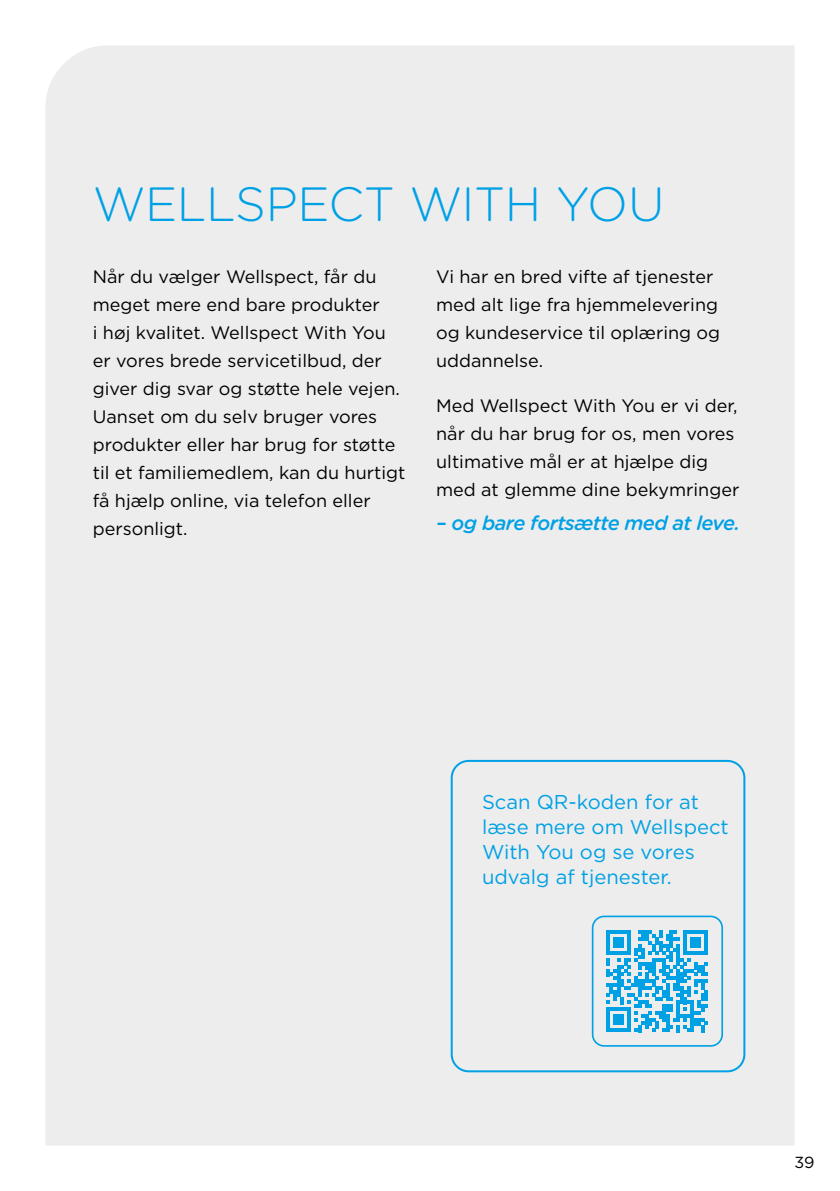
<style>
.page{position:relative;width:840px;height:1191px;background:#fff}
.page>*{position:absolute;margin:0;border:0;box-sizing:border-box;transform-origin:0 0}
.Heading_1_Bowel{font:300 48px "Gotham Rounded";letter-spacing:-.01em;color:#00a1e4}
.Ingress{font:20px/25px "Gotham";color:#00a1e4}
.Ingress-2{font:italic 500 20px "Gotham Rounded";letter-spacing:-.03em;color:#00a1e4}
.Ingress-3{font:18px/28px "Gotham";color:#000}
.t1{font:16px "Gotham";color:#000}
</style>
<div class="page">
<div style="left:45px;top:45px;width:749px;height:1100px;background:#ededee"></div>
<div style="left:450px;top:760px;width:295px;height:312px;border:2px solid #00a1e4;border-radius:17px"></div>
<div style="left:591px;top:915px;width:131px;height:131px;border:2px solid #00a1e4;border-radius:12px"></div>
<svg style="left:606px;top:930px;width:101px;height:102px;background:#68c2e8"></svg>
<p class="Heading_1_Bowel" style="left:93px;top:172px;width:573px">WELLSPECT WITH YOU</p>
<p class="Ingress-3" style="left:93px;top:262px;width:314px">Når du vælger Wellspect, får du meget mere end bare produkter<br>i høj kvalitet. Wellspect With You er vores brede servicetilbud, der giver dig svar og støtte hele vejen.<br>Uanset om du selv bruger vores produkter eller har brug for støtte til et familiemedlem, kan du hurtigt få hjælp online, via telefon eller personligt.</p>
<p class="Ingress-3" style="left:436px;top:262px;width:285px">Vi har en bred vifte af tjenester med alt lige fra hjemmelevering og kundeservice til oplæring og uddannelse.</p>
<p class="Ingress-3" style="left:436px;top:391px;width:304px">Med Wellspect With You er vi der, når du har brug for os, men vores ultimative mål er at hjælpe dig med at glemme dine bekymringer</p>
<p class="Ingress-2" style="left:436px;top:508px;width:305px">– og bare fortsætte med at leve.</p>
<p class="Ingress" style="left:481px;top:789px;width:248px">Scan QR-koden for at læse mere om Wellspect<br>With You og se vores udvalg af tjenester.</p>
<p class="t1" style="left:793px;top:1152px;width:22px">39</p>
</div>
